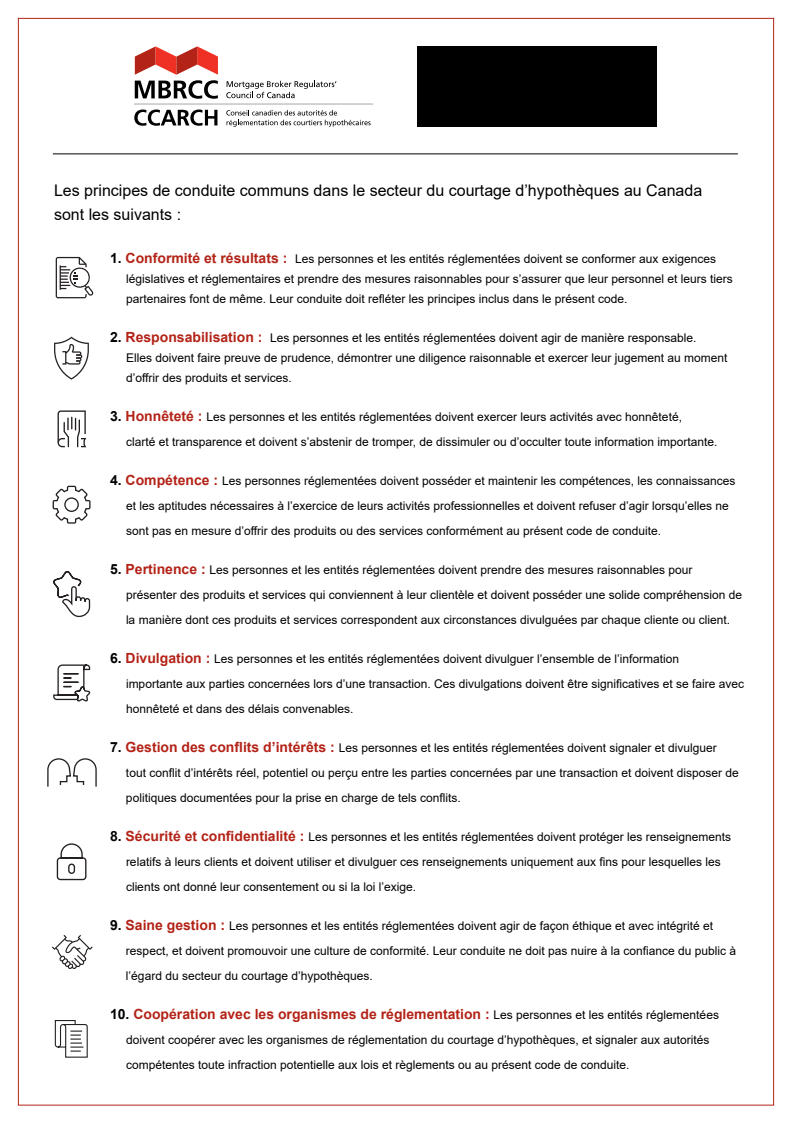
<style>
.page{position:relative;width:792px;height:1123px;background:#fff}
.page>*{position:absolute;margin:0;border:0;box-sizing:border-box;transform-origin:0 0}
.t1{font:16px/24px "Arial";color:#000}
.t2{font:700 14px "Arial";color:#b32317}
.t3{font:12px/25px "Arial";color:#000}
.s1{font-weight:700;font-size:14px}
.s2{font-weight:700;font-size:14px;color:#b32317}
.s3{color:#000}
.s4{font-weight:400;font-size:12px;color:#000}
</style>
<div class="page">
<svg style="left:52px;top:935px;width:41px;height:34px"></svg>
<svg style="left:56px;top:257px;width:38px;height:41px"></svg>
<svg style="left:52px;top:485px;width:39px;height:217px"></svg>
<svg style="left:47px;top:758px;width:50px;height:29px"></svg>
<svg style="left:56px;top:843px;width:31px;height:38px"></svg>
<svg style="left:54px;top:1020px;width:34px;height:38px"></svg>
<svg style="left:54px;top:337px;width:35px;height:43px"></svg>
<svg style="left:58px;top:410px;width:28px;height:37px"></svg>
<hr style="left:53px;top:154px;width:685px;height:1px;background:#000">
<svg style="left:135px;top:46px;width:83px;height:53px"></svg>
<svg style="left:226px;top:81px;width:110px;height:17px"></svg>
<svg style="left:134px;top:110px;width:83px;height:16px"></svg>
<svg style="left:226px;top:110px;width:145px;height:17px"></svg>
<hr style="left:134px;top:103px;width:239px;height:2px;background:#bcbec0">
<div style="left:418px;top:46px;width:239px;height:81px;background:#000"></div>
<h1 class="t1" style="left:54px;top:178px;width:650px">Les principes de conduite communs dans le secteur du courtage d’hypothèques au Canada sont les suivants :</h1>
<p class="t3" style="left:126px;top:249px;width:608px;line-height:20px;text-indent:-16px"><span class="s1">1.</span> <span class="s2">Conformité et résultats :</span> Les personnes et les entités réglementées doivent se conformer aux exigences législatives et réglementaires et prendre des mesures raisonnables pour s’assurer que leur personnel et leurs tiers partenaires font de même. Leur conduite doit refléter les principes inclus dans le présent code.</p>
<p class="t3" style="left:126px;top:328px;width:603px;line-height:20px;text-indent:-16px"><span class="s1">2.</span> <span class="s2">Responsabilisation :</span> Les personnes et les entités réglementées doivent agir de manière responsable.<br>Elles doivent faire preuve de prudence, démontrer une diligence raisonnable et exercer leur jugement au moment d’offrir des produits et services.</p>
<p class="t3" style="left:126px;top:405px;width:593px;text-indent:-16px"><span class="s1">3.</span> <span class="s2">Honnêteté :</span> Les personnes et les entités réglementées doivent exercer leurs activités avec honnêteté,<br>clarté et transparence et doivent s’abstenir de tromper, de dissimuler ou d’occulter toute information importante.</p>
<p class="t3" style="left:126px;top:469px;width:611px;text-indent:-16px"><span class="s1">4.</span> <span class="s2">Compétence :</span> Les personnes réglementées doivent posséder et maintenir les compétences, les connaissances et les aptitudes nécessaires à l’exercice de leurs activités professionnelles et doivent refuser d’agir lorsqu’elles ne sont pas en mesure d’offrir des produits ou des services conformément au présent code de conduite.</p>
<p class="t3" style="left:126px;top:558px;width:618px;text-indent:-16px"><span class="s1">5.</span> <span class="s2">Pertinence :</span> Les personnes et les entités réglementées doivent prendre des mesures raisonnables pour présenter des produits et services qui conviennent à leur clientèle et doivent posséder une solide compréhension de la manière dont ces produits et services correspondent aux circonstances divulguées par chaque cliente ou client.</p>
<p class="t3" style="left:126px;top:647px;width:620px;text-indent:-16px"><span class="s1">6.</span> <span class="s2">Divulgation :</span> Les personnes et les entités réglementées doivent divulguer l’ensemble de l’information<br>importante aux parties concernées lors d’une transaction. Ces divulgations doivent être significatives et se faire avec honnêteté et dans des délais convenables.</p>
<p class="t3" style="left:126px;top:736px;width:614px;text-indent:-16px"><span class="s1">7.</span> <span class="s2">Gestion des conflits d’intérêts :</span> Les personnes et les entités réglementées doivent signaler et divulguer tout conflit d’intérêts réel, potentiel ou perçu entre les parties concernées par une transaction et doivent disposer de politiques documentées pour la prise en charge de tels conflits.</p>
<p class="t3" style="left:126px;top:825px;width:607px;text-indent:-16px"><span class="s1">8.</span> <span class="s2">Sécurité et confidentialité :</span> Les personnes et les entités réglementées doivent protéger les renseignements relatifs à leurs clients et doivent utiliser et divulguer ces renseignements uniquement aux fins pour lesquelles les clients ont donné leur consentement ou si la loi l’exige.</p>
<p class="t3" style="left:126px;top:914px;width:612px;text-indent:-16px"><span class="s1">9.</span> <span class="s2">Saine gestion :</span> Les personnes et les entités réglementées doivent agir de façon éthique et avec intégrité et respect, et doivent promouvoir une culture de conformité. Leur conduite ne doit pas nuire à la confiance du public à l’égard du secteur du courtage d’hypothèques.</p>
<p class="t2" style="left:110px;top:1005px;width:611px"><span class="s3">10.</span> Coopération avec les organismes de réglementation : <span class="s4">Les personnes et les entités réglementées</span></p>
<p class="t3" style="left:126px;top:1028px;width:585px">doivent coopérer avec les organismes de réglementation du courtage d’hypothèques, et signaler aux autorités compétentes toute infraction potentielle aux lois et règlements ou au présent code de conduite.</p>
</div>
